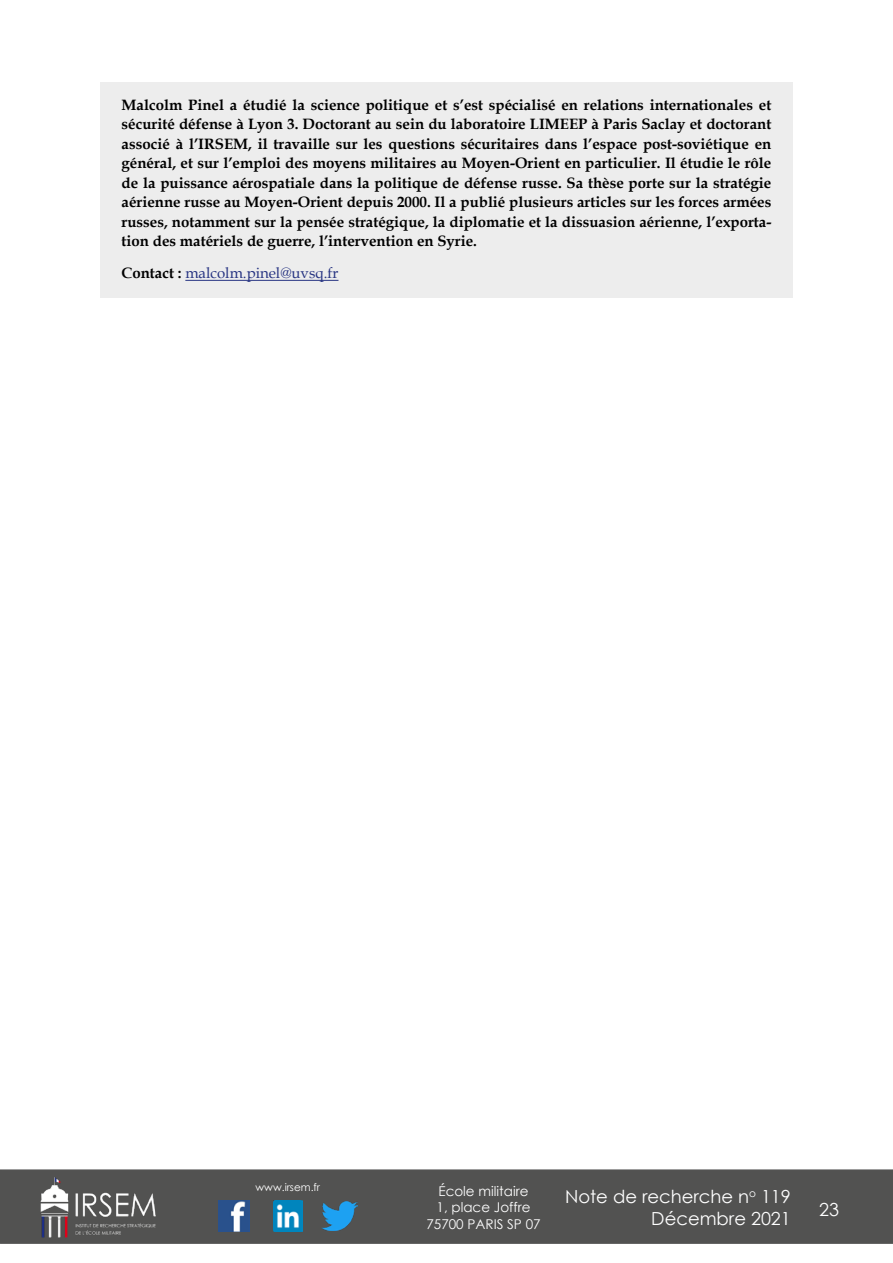
<style>
.page{position:relative;width:893px;height:1263px;background:#fff}
.page>*{position:absolute;margin:0;border:0;box-sizing:border-box;transform-origin:0 0}
.t1{font:18px/21.6px "Century Gothic";color:#fff;text-align:right}
.t2{font:700 15px/19.5px "Book Antiqua";color:#000;text-align:justify}
.t3{font:15px "Book Antiqua";color:#283583}
.t4{font:13.5px/16.2px "Century Gothic";color:#fff;text-align:center}
.t5{font:10.5px "Century Gothic";color:#fff}
.s1{font-weight:700;color:#000}
</style>
<div class="page">
<div style="left:0;top:1169px;width:893px;height:75px;background:#525251"></div>
<img style="left:39px;top:1169px;width:117px;height:75px">
<img style="left:322px;top:1201px;width:36px;height:30px">
<img style="left:218px;top:1200px;width:31px;height:32px">
<img style="left:274px;top:1200px;width:28px;height:32px">
<div style="left:100px;top:82px;width:693px;height:216px;background:#ededed"></div>
<hr style="left:185px;top:280px;width:153px;height:1px;background:#283583">
<p class="t2" style="left:122px;top:95px;width:651px">Malcolm Pinel a étudié la science politique et s’est spécialisé en relations internationales et sécurité défense à Lyon 3. Doctorant au sein du laboratoire LIMEEP à Paris Saclay et doctorant associé à l’IRSEM, il travaille sur les questions sécuritaires dans l’espace post-soviétique en général, et sur l’emploi des moyens militaires au Moyen-Orient en particulier. Il étudie le rôle de la puissance aérospatiale dans la politique de défense russe. Sa thèse porte sur la stratégie aérienne russe au Moyen-Orient depuis 2000. Il a publié plusieurs articles sur les forces armées russes, notamment sur la pensée stratégique, la diplomatie et la dissuasion aérienne, l’exporta&shy;tion des matériels de guerre, l’intervention en Syrie.</p>
<p class="t3" style="left:122px;top:263px;width:218px"><span class="s1">Contact :</span> malcolm.pinel@uvsq.fr</p>
<p class="t5" style="left:256px;top:1179px;width:66px">www.irsem.fr</p>
<p class="t4" style="left:426px;top:1183px;width:116px">École militaire<br>1, place Joffre<br>75700 PARIS SP 07</p>
<p class="t1" style="left:565px;top:1185px;width:227px">Note de recherche n<sup>o</sup> 119<br>Décembre 2021</p>
<p class="t1" style="left:819px;top:1198px;width:21px">23</p>
</div>
